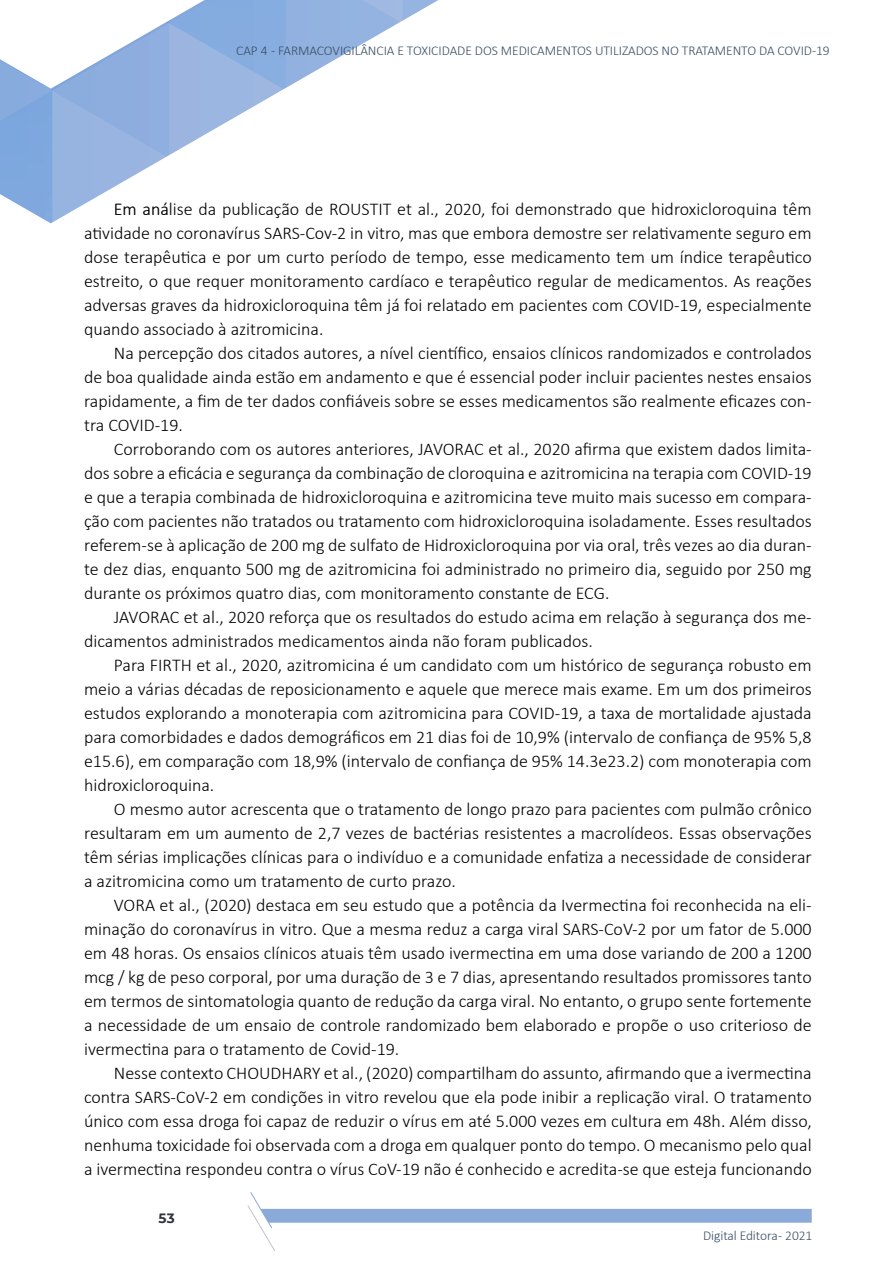
<style>
.page{position:relative;width:893px;height:1263px;background:#fff}
.page>*{position:absolute;margin:0;border:0;box-sizing:border-box;transform-origin:0 0}
.t1{font:300 18px/24px "Calibri";color:#000;text-align:justify}
.t2{font:300 13.5px "Calibri";letter-spacing:-.005em;color:#384e64}
.t3{font:700 13.5px "Montserrat";color:#2e333c}
</style>
<div class="page">
<svg style="left:0;top:0;width:438px;height:224px"></svg>
<svg style="left:247px;top:1192px;width:565px;height:59px"></svg>
<p class="t2" style="left:236px;top:42px;width:595px">CAP 4 - FARMACOVIGILÂNCIA E TOXICIDADE DOS MEDICAMENTOS UTILIZADOS NO TRATAMENTO DA COVID-19</p>
<p class="t1" style="left:84px;top:197px;width:729px;text-indent:30px">Em análise da publicação de ROUSTIT et al., 2020, foi demonstrado que hidroxicloroquina têm atividade no coronavírus SARS-Cov-2 in vitro, mas que embora demostre ser relativamente seguro em dose terapêutica e por um curto período de tempo, esse medicamento tem um índice terapêutico estreito, o que requer monitoramento cardíaco e terapêutico regular de medicamentos. As reações adversas graves da hidroxicloroquina têm já foi relatado em pacientes com COVID-19, especialmente quando associado à azitromicina.</p>
<p class="t1" style="left:84px;top:341px;width:729px;text-indent:30px">Na percepção dos citados autores, a nível científico, ensaios clínicos randomizados e controlados de boa qualidade ainda estão em andamento e que é essencial poder incluir pacientes nestes ensaios rapidamente, a fim de ter dados confiáveis sobre se esses medicamentos são realmente eficazes con&shy;tra COVID-19.</p>
<p class="t1" style="left:84px;top:437px;width:729px;text-indent:30px">Corroborando com os autores anteriores, JAVORAC et al., 2020 afirma que existem dados limita&shy;dos sobre a eficácia e segurança da combinação de cloroquina e azitromicina na terapia com COVID-19 e que a terapia combinada de hidroxicloroquina e azitromicina teve muito mais sucesso em compara&shy;ção com pacientes não tratados ou tratamento com hidroxicloroquina isoladamente. Esses resultados referem-se à aplicação de 200 mg de sulfato de Hidroxicloroquina por via oral, três vezes ao dia duran&shy;te dez dias, enquanto 500 mg de azitromicina foi administrado no primeiro dia, seguido por 250 mg durante os próximos quatro dias, com monitoramento constante de ECG.</p>
<p class="t1" style="left:84px;top:605px;width:729px;text-indent:30px">JAVORAC et al., 2020 reforça que os resultados do estudo acima em relação à segurança dos me&shy;dicamentos administrados medicamentos ainda não foram publicados.</p>
<p class="t1" style="left:84px;top:652px;width:729px;text-indent:30px">Para FIRTH et al., 2020, azitromicina é um candidato com um histórico de segurança robusto em meio a várias décadas de reposicionamento e aquele que merece mais exame. Em um dos primeiros estudos explorando a monoterapia com azitromicina para COVID-19, a taxa de mortalidade ajustada para comorbidades e dados demográficos em 21 dias foi de 10,9% (intervalo de confiança de 95% 5,8 e15.6), em comparação com 18,9% (intervalo de confiança de 95% 14.3e23.2) com monoterapia com hidroxicloroquina.</p>
<p class="t1" style="left:84px;top:796px;width:729px;text-indent:30px">O mesmo autor acrescenta que o tratamento de longo prazo para pacientes com pulmão crônico resultaram em um aumento de 2,7 vezes de bactérias resistentes a macrolídeos. Essas observações têm sérias implicações clínicas para o indivíduo e a comunidade enfatiza a necessidade de considerar a azitromicina como um tratamento de curto prazo.</p>
<p class="t1" style="left:84px;top:892px;width:729px;text-indent:30px">VORA et al., (2020) destaca em seu estudo que a potência da Ivermectina foi reconhecida na eli&shy;minação do coronavírus in vitro. Que a mesma reduz a carga viral SARS-CoV-2 por um fator de 5.000 em 48 horas. Os ensaios clínicos atuais têm usado ivermectina em uma dose variando de 200 a 1200 mcg / kg de peso corporal, por uma duração de 3 e 7 dias, apresentando resultados promissores tanto em termos de sintomatologia quanto de redução da carga viral. No entanto, o grupo sente fortemente a necessidade de um ensaio de controle randomizado bem elaborado e propõe o uso criterioso de ivermectina para o tratamento de Covid-19.</p>
<p class="t1" style="left:84px;top:1060px;width:729px;text-indent:30px">Nesse contexto CHOUDHARY et al., (2020) compartilham do assunto, afirmando que a ivermectina contra SARS-CoV-2 em condições in vitro revelou que ela pode inibir a replicação viral. O tratamento único com essa droga foi capaz de reduzir o vírus em até 5.000 vezes em cultura em 48h. Além disso, nenhuma toxicidade foi observada com a droga em qualquer ponto do tempo. O mecanismo pelo qual a ivermectina respondeu contra o vírus CoV-19 não é conhecido e acredita-se que esteja funcionando</p>
<p class="t3" style="left:159px;top:1208px;width:18px">53</p>
<p class="t2" style="left:703px;top:1227px;width:111px">Digital Editora - 2021</p>
</div>
